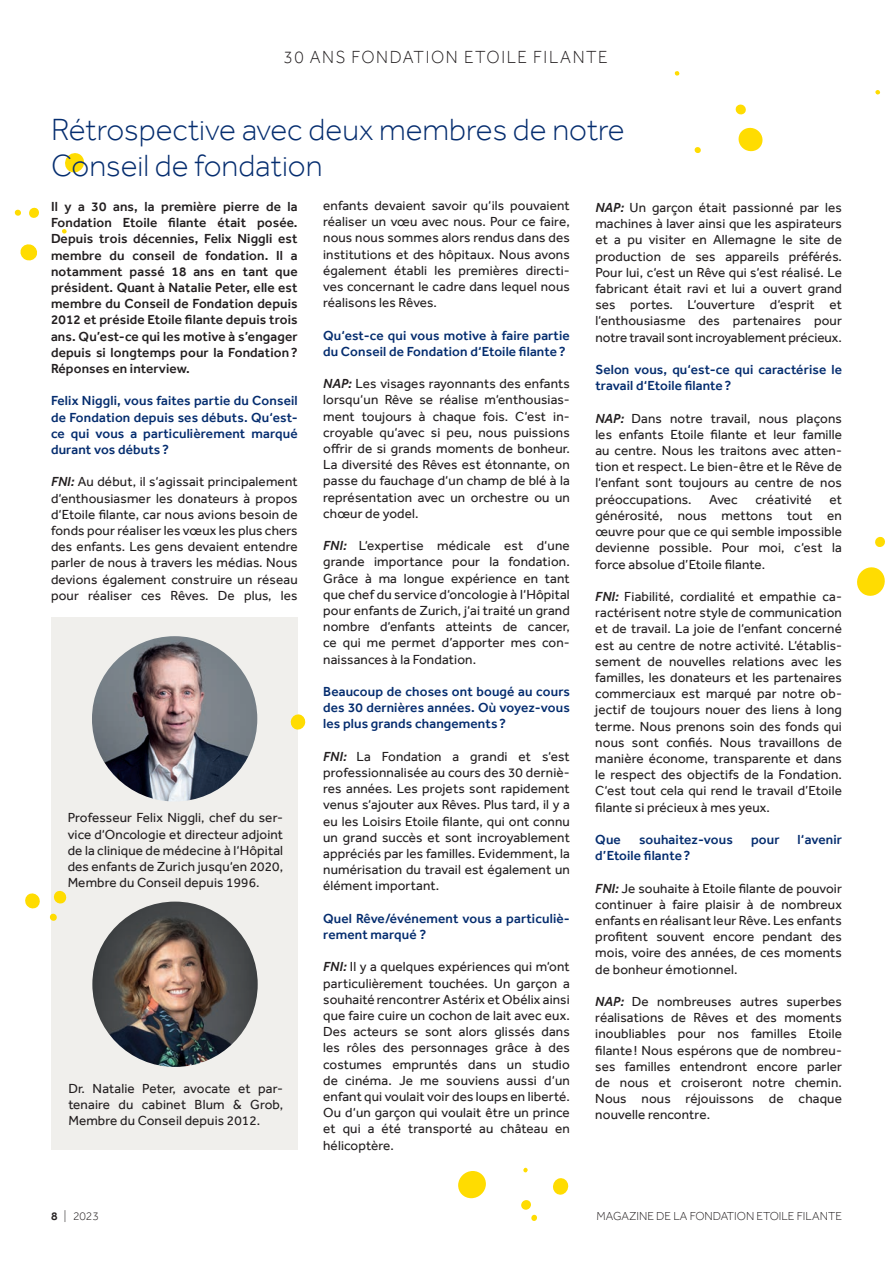
<style>
.page{position:relative;width:893px;height:1263px;background:#fff}
.page>*{position:absolute;margin:0;border:0;box-sizing:border-box;transform-origin:0 0}
.t1{font:300 31.5px "Effra";color:#052d6f}
.t2{font:300 18px "Effra";letter-spacing:.09em;color:#231f20;scale:.95 1}
.t3{font:13.5px/16.2px "Effra";letter-spacing:.01em;color:#231f20;text-align:justify}
.t4{font:500 13.5px/16.2px "Effra";letter-spacing:.01em;color:#052d6f}
.t5{font:500 13.5px/16.2px "Effra";letter-spacing:.01em;color:#231f20;text-align:justify}
.t6{font:300 11.85px "Effra";color:#231f20}
.s1{font-weight:500;font-style:italic}
.s2{font-weight:500}
</style>
<div class="page">
<svg style="left:738px;top:127px;width:25px;height:25px"></svg>
<svg style="left:735px;top:104px;width:11px;height:11px"></svg>
<svg style="left:694px;top:147px;width:7px;height:6px"></svg>
<svg style="left:674px;top:71px;width:6px;height:5px"></svg>
<svg style="left:857px;top:567px;width:28px;height:29px"></svg>
<svg style="left:875px;top:536px;width:10px;height:11px"></svg>
<svg style="left:875px;top:90px;width:5px;height:5px"></svg>
<svg style="left:65px;top:153px;width:20px;height:20px"></svg>
<svg style="left:29px;top:207px;width:10px;height:11px"></svg>
<svg style="left:20px;top:244px;width:17px;height:17px"></svg>
<svg style="left:14px;top:209px;width:7px;height:7px"></svg>
<svg style="left:62px;top:229px;width:5px;height:5px"></svg>
<div style="left:458px;top:1171px;width:28px;height:27px;background:#ffdc01;border-radius:50%"></div>
<div style="left:521px;top:1200px;width:10px;height:10px;background:#ffdc01;border-radius:50%"></div>
<svg style="left:553px;top:1178px;width:16px;height:17px"></svg>
<div style="left:531px;top:1214px;width:6px;height:7px;background:#ffdc01;border-radius:50%"></div>
<svg style="left:523px;top:1167px;width:5px;height:5px"></svg>
<div style="left:51px;top:617px;width:247px;height:533px;background:#f0efec"></div>
<img style="left:92px;top:636px;width:165px;height:165px;border-radius:83px">
<img style="left:92px;top:901px;width:166px;height:166px;border-radius:83px">
<svg style="left:290px;top:714px;width:16px;height:16px"></svg>
<svg style="left:25px;top:893px;width:15px;height:16px"></svg>
<svg style="left:53px;top:890px;width:14px;height:14px"></svg>
<svg style="left:49px;top:913px;width:8px;height:8px"></svg>
<p class="t2" style="left:284px;top:46px;width:343px">30 ANS FONDATION ETOILE FILANTE</p>
<p class="t1" style="left:51px;top:111px;width:575px">Rétrospective avec deux membres de notre</p>
<p class="t1" style="left:51px;top:147px;width:273px">Conseil de fondation</p>
<p class="t5" style="left:51px;top:198px;width:248px">Il y a 30 ans, la première pierre de la Fondation Etoile filante était posée.<br>Depuis trois décennies, Felix Niggli est membre du conseil de fondation. Il a notamment passé 18 ans en tant que président. Quant à Natalie Peter, elle est membre du Conseil de Fondation depuis 2012 et préside Etoile filante depuis trois ans. Qu’est-ce qui les motive à s’engager depuis si longtemps pour la Fondation ?<br>Réponses en interview.</p>
<p class="t4" style="left:51px;top:393px;width:248px;text-align:justify">Felix Niggli, vous faites partie du Conseil de Fondation depuis ses débuts. Qu‘est&shy;ce qui vous a particulièrement marqué durant vos débuts ?</p>
<p class="t3" style="left:51px;top:474px;width:248px"><span class="s1">FNI:</span> Au début, il s‘agissait principalement d‘enthousiasmer les donateurs à propos d‘Etoile filante, car nous avions besoin de fonds pour réaliser les vœux les plus chers des enfants. Les gens devaient entendre parler de nous à travers les médias. Nous devions également construire un réseau pour réaliser ces Rêves. De plus, les</p>
<p class="t3" style="left:323px;top:197px;width:248px">enfants devaient savoir qu‘ils pouvaient réaliser un vœu avec nous. Pour ce faire, nous nous sommes alors rendus dans des institutions et des hôpitaux. Nous avons également établi les premières directi&shy;ves concernant le cadre dans lequel nous réalisons les Rêves.</p>
<p class="t4" style="left:323px;top:327px;width:248px">Qu‘est-ce qui vous motive à faire partie du Conseil de Fondation d‘Etoile filante ?</p>
<p class="t3" style="left:323px;top:375px;width:248px"><span class="s1">NAP:</span> Les visages rayonnants des enfants lorsqu‘un Rêve se réalise m‘enthousias&shy;ment toujours à chaque fois. C‘est in&shy;croyable qu‘avec si peu, nous puissions offrir de si grands moments de bonheur.<br>La diversité des Rêves est étonnante, on passe du fauchage d‘un champ de blé à la représentation avec un orchestre ou un chœur de yodel.</p>
<p class="t3" style="left:323px;top:537px;width:248px"><span class="s1">FNI:</span> L‘expertise médicale est d‘une grande importance pour la fondation.<br>Grâce à ma longue expérience en tant que chef du service d‘oncologie à l‘Hôpital pour enfants de Zurich, j‘ai traité un grand nombre d‘enfants atteints de cancer, ce qui me permet d’apporter mes con&shy;naissances à la Fondation.</p>
<p class="t4" style="left:323px;top:683px;width:248px;text-align:justify">Beaucoup de choses ont bougé au cours des 30 dernières années. Où voyez-vous les plus grands changements ?</p>
<p class="t3" style="left:323px;top:748px;width:248px"><span class="s1">FNI:</span> La Fondation a grandi et s‘est professionnalisée au cours des 30 derniè&shy;res années. Les projets sont rapidement venus s‘ajouter aux Rêves. Plus tard, il y a eu les Loisirs Etoile filante, qui ont connu un grand succès et sont incroyablement appréciés par les familles. Evidemment, la numérisation du travail est également un élément important.</p>
<p class="t4" style="left:323px;top:910px;width:248px">Quel Rêve/événement vous a particuliè&shy;rement marqué ?</p>
<p class="t3" style="left:323px;top:959px;width:248px"><span class="s1">FNI:</span> Il y a quelques expériences qui m‘ont particulièrement touchées. Un garçon a souhaité rencontrer Astérix et Obélix ainsi que faire cuire un cochon de lait avec eux.<br>Des acteurs se sont alors glissés dans les rôles des personnages grâce à des costumes empruntés dans un studio de cinéma. Je me souviens aussi d‘un enfant qui voulait voir des loups en liberté.<br>Ou d‘un garçon qui voulait être un prince et qui a été transporté au château en hélicoptère.</p>
<p class="t3" style="left:595px;top:199px;width:248px"><span class="s1">NAP:</span> Un garçon était passionné par les machines à laver ainsi que les aspirateurs et a pu visiter en Allemagne le site de production de ses appareils préférés.<br>Pour lui, c‘est un Rêve qui s‘est réalisé. Le fabricant était ravi et lui a ouvert grand ses portes. L‘ouverture d‘esprit et l‘enthousiasme des partenaires pour notre travail sont incroyablement précieux.</p>
<p class="t4" style="left:595px;top:361px;width:248px">Selon vous, qu‘est-ce qui caractérise le travail d‘Etoile filante ?</p>
<p class="t3" style="left:595px;top:410px;width:248px"><span class="s1">NAP:</span> Dans notre travail, nous plaçons les enfants Etoile filante et leur famille au centre. Nous les traitons avec atten&shy;tion et respect. Le bien-être et le Rêve de l‘enfant sont toujours au centre de nos préoccupations.</p>
<p class="t3" style="left:709px;top:491px;width:30px">Avec</p>
<p class="t3" style="left:755px;top:491px;width:58px">créativité</p>
<p class="t3" style="left:595px;top:491px;width:248px;text-indent:234px">et générosité, nous mettons tout en œuvre pour que ce qui semble impossible devienne possible. Pour moi, c‘est la force absolue d’Etoile filante.</p>
<p class="t3" style="left:595px;top:588px;width:248px"><span class="s1">FNI:</span> Fiabilité, cordialité et empathie ca&shy;ractérisent notre style de communication et de travail. La joie de l‘enfant concerné est au centre de notre activité. L‘établis&shy;sement de nouvelles relations avec les familles, les donateurs et les partenaires commerciaux est marqué par notre ob&shy;jectif de toujours nouer des liens à long terme. Nous prenons soin des fonds qui nous sont confiés. Nous travaillons de manière économe, transparente et dans le respect des objectifs de la Fondation.<br>C‘est tout cela qui rend le travail d’Etoile filante si précieux à mes yeux.</p>
<p class="t4" style="left:595px;top:831px;width:27px">Que</p>
<p class="t4" style="left:639px;top:831px;width:95px">souhaitez-vous</p>
<p class="t4" style="left:751px;top:831px;width:30px">pour</p>
<p class="t4" style="left:798px;top:831px;width:46px">l‘avenir</p>
<p class="t4" style="left:595px;top:847px;width:97px">d’Etoile filante ?</p>
<p class="t3" style="left:595px;top:880px;width:248px"><span class="s1">FNI:</span> Je souhaite à Etoile filante de pouvoir continuer à faire plaisir à de nombreux enfants en réalisant leur Rêve. Les enfants profitent souvent encore pendant des mois, voire des années, de ces moments de bonheur émotionnel.</p>
<p class="t3" style="left:595px;top:993px;width:248px"><span class="s1">NAP:</span> De nombreuses autres superbes réalisations de Rêves et des moments inoubliables pour nos familles Etoile filante ! Nous espérons que de nombreu&shy;ses familles entendront encore parler de nous et croiseront notre chemin.<br>Nous nous réjouissons de chaque nouvelle rencontre.</p>
<p class="t3" style="left:68px;top:809px;width:217px">Professeur Felix Niggli, chef du ser&shy;vice d‘Oncologie et directeur adjoint de la clinique de médecine à l‘Hôpital des enfants de Zurich jusqu‘en 2020, Membre du Conseil depuis 1996.</p>
<p class="t3" style="left:68px;top:1080px;width:216px">Dr. Natalie Peter, avocate et par&shy;tenaire du cabinet Blum &amp; Grob, Membre du Conseil depuis 2012.</p>
<p class="t6" style="left:51px;top:1209px;width:49px"><span class="s2">8</span> | 2023</p>
<p class="t6" style="left:597px;top:1209px;width:247px">MAGAZINE DE LA FONDATION ETOILE FILANTE</p>
</div>
